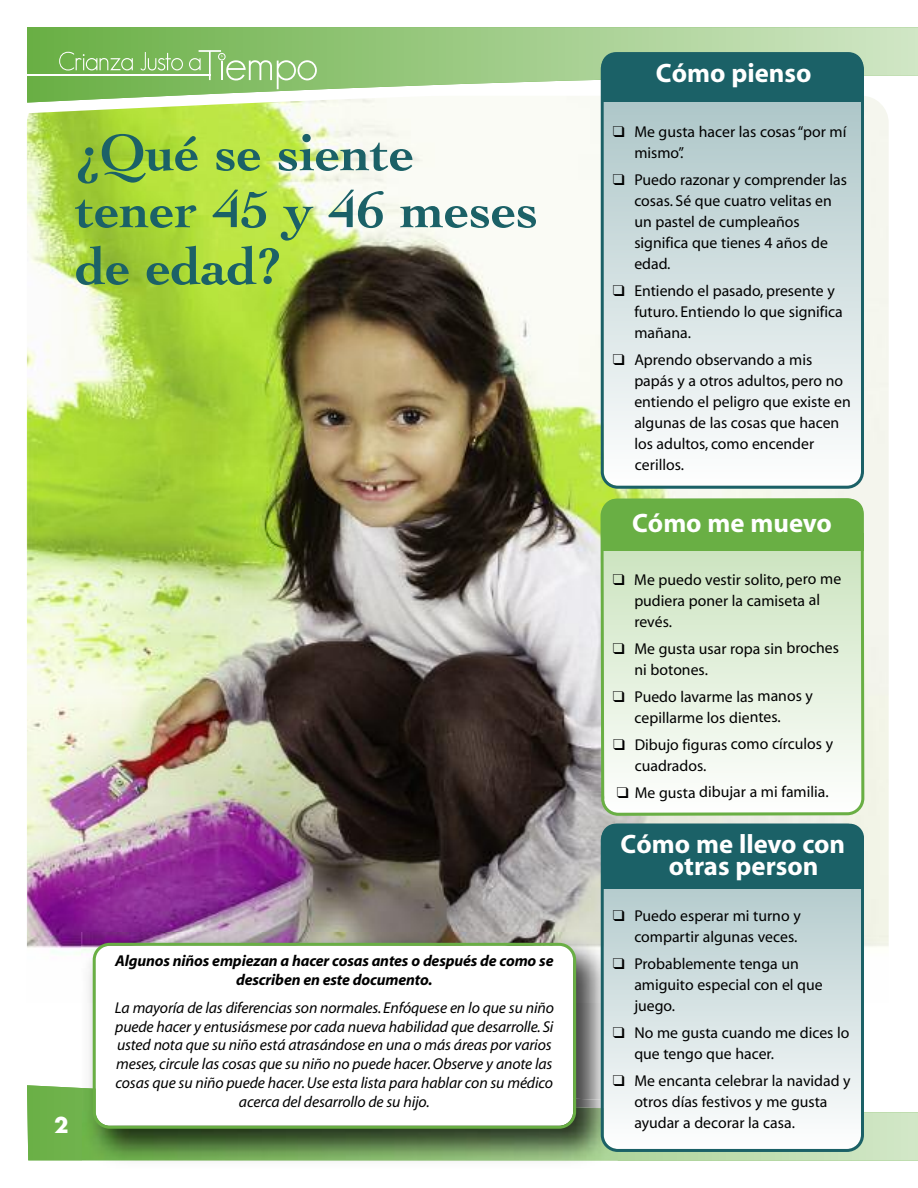
<style>
.page{position:relative;width:918px;height:1188px;background:#fff}
.page>*{position:absolute;margin:0;border:0;box-sizing:border-box;transform-origin:0 0}
.t1{font:700 26.7px/22.5px "Myriad";color:#fff}
.t2{font:700 21px "Futura";color:#fff}
.t3{font:15.75px/21px "Myriad";color:#000}
.t4{font:italic 15.75px/18.9px "Myriad";letter-spacing:-.01em;color:#000;text-align:center}
.t5{font:italic 700 15.75px/18.9px "Myriad";letter-spacing:-.01em;color:#000;text-align:center}
</style>
<div class="page">
<img style="left:27px;top:114px;width:862px;height:840px">
<svg style="left:27px;top:1085px;width:891px;height:76px;background:#acd398"></svg>
<img style="left:82px;top:1109px;width:535px;height:52px">
<img style="left:82px;top:933px;width:519px;height:147px">
<img style="left:82px;top:1080px;width:519px;height:29px">
<svg style="left:93px;top:943px;width:483px;height:186px"></svg>
<svg style="left:601px;top:824px;width:263px;height:328px"></svg>
<div style="left:602px;top:869px;width:262px;height:20px;background:#1b6167"></div>
<div style="left:601px;top:824px;width:263px;height:59px;background:#1b6167;border-radius:14px"></div>
<svg style="left:28px;top:103px;width:859px;height:11px"></svg>
<svg style="left:27px;top:27px;width:891px;height:76px"></svg>
<svg style="left:59px;top:52px;width:74px;height:19px"></svg>
<svg style="left:140px;top:52px;width:43px;height:18px"></svg>
<svg style="left:189px;top:50px;width:128px;height:39px;background:#94c67b"></svg>
<div style="left:218px;top:53px;width:7px;height:7px;border:1px solid #fff;border-radius:50%"></div>
<hr style="left:27px;top:75px;width:183px;height:1px;background:#fff">
<svg style="left:75px;top:190px;width:461px;height:95px"></svg>
<svg style="left:78px;top:134px;width:335px;height:50px"></svg>
<svg style="left:601px;top:52px;width:263px;height:437px"></svg>
<div style="left:601px;top:52px;width:262px;height:47px;background:#1b6167;border-radius:14px"></div>
<div style="left:601px;top:89px;width:262px;height:12px;background:#1b6167"></div>
<svg style="left:601px;top:498px;width:263px;height:318px"></svg>
<div style="left:603px;top:534px;width:261px;height:17px;background:#69af44"></div>
<div style="left:602px;top:499px;width:262px;height:48px;background:#69af44;border-radius:14px"></div>
<h2 class="t2" style="left:54px;top:1116px;width:16px">2</h2>
<p class="t5" style="left:115px;top:953px;width:440px">Algunos niños empiezan a hacer cosas antes o después de como se describen en este documento.</p>
<p class="t4" style="left:115px;top:999px;width:441px">La mayoría de las diferencias son normales. Enfóquese en lo que su niño puede hacer y entusiásmese por cada nueva habilidad que desarrolle. Si usted nota que su niño está atrasándose en una o más áreas por varios meses, circule las cosas que su niño no puede hacer.Observe y anote las cosas que su niño puede hacer.Use esta lista para hablar con su médico acerca del desarrollo de su hijo.</p>
<h1 class="t1" style="left:656px;top:64px;width:157px">Cómo pienso</h1>
<p class="t3" style="left:634px;top:123px;width:214px;text-indent:-22px">❑ Me gusta hacer las cosas“por mí mismo”.</p>
<p class="t3" style="left:634px;top:171px;width:214px;text-indent:-22px">❑ Puedo razonar y comprender las cosas. Sé que cuatro velitas en un pastel de cumpleaños significa que tienes 4 años de edad.</p>
<p class="t3" style="left:634px;top:282px;width:210px;text-indent:-22px">❑ Entiendo el pasado, presente y futuro. Entiendo lo que significa mañana.</p>
<p class="t3" style="left:634px;top:351px;width:218px;text-indent:-22px">❑ Aprendo observando a mis papás y a otros adultos, pero no entiendo el peligro que existe en algunas de las cosas que hacen los adultos, como encender cerillos.</p>
<h1 class="t1" style="left:632px;top:514px;width:201px">Cómo me muevo</h1>
<p class="t3" style="left:634px;top:570px;width:208px;text-indent:-22px">❑ Me puedo vestir solito, pero me pudiera poner la camiseta al revés.</p>
<p class="t3" style="left:635px;top:639px;width:206px;text-indent:-22px">❑ Me gusta usar ropa sin broches ni botones.</p>
<p class="t3" style="left:635px;top:687px;width:180px;text-indent:-22px">❑ Puedo lavarme las manos y cepillarme los dientes.</p>
<p class="t3" style="left:635px;top:735px;width:200px;text-indent:-22px">❑ Dibujo figuras como círculos y cuadrados.</p>
<p class="t3" style="left:617px;top:783px;width:213px">❑ Me gusta dibujar a mi familia.</p>
<h1 class="t1" style="left:669px;top:835px;width:178px;text-indent:-48px">Cómo me llevo con otras person</h1>
<p class="t3" style="left:613px;top:907px;width:190px;text-align:right">❑ Puedo esperar mi turno y compartir algunas veces.</p>
<p class="t3" style="left:634px;top:955px;width:190px;text-indent:-22px">❑ Probablemente tenga un amiguito especial con el que juego.</p>
<p class="t3" style="left:634px;top:1024px;width:217px;text-indent:-22px">❑ No me gusta cuando me dices lo que tengo que hacer.</p>
<p class="t3" style="left:634px;top:1072px;width:218px;text-indent:-22px">❑ Me encanta celebrar la navidad y otros días festivos y me gusta ayudar a decorar la casa.</p>
</div>
